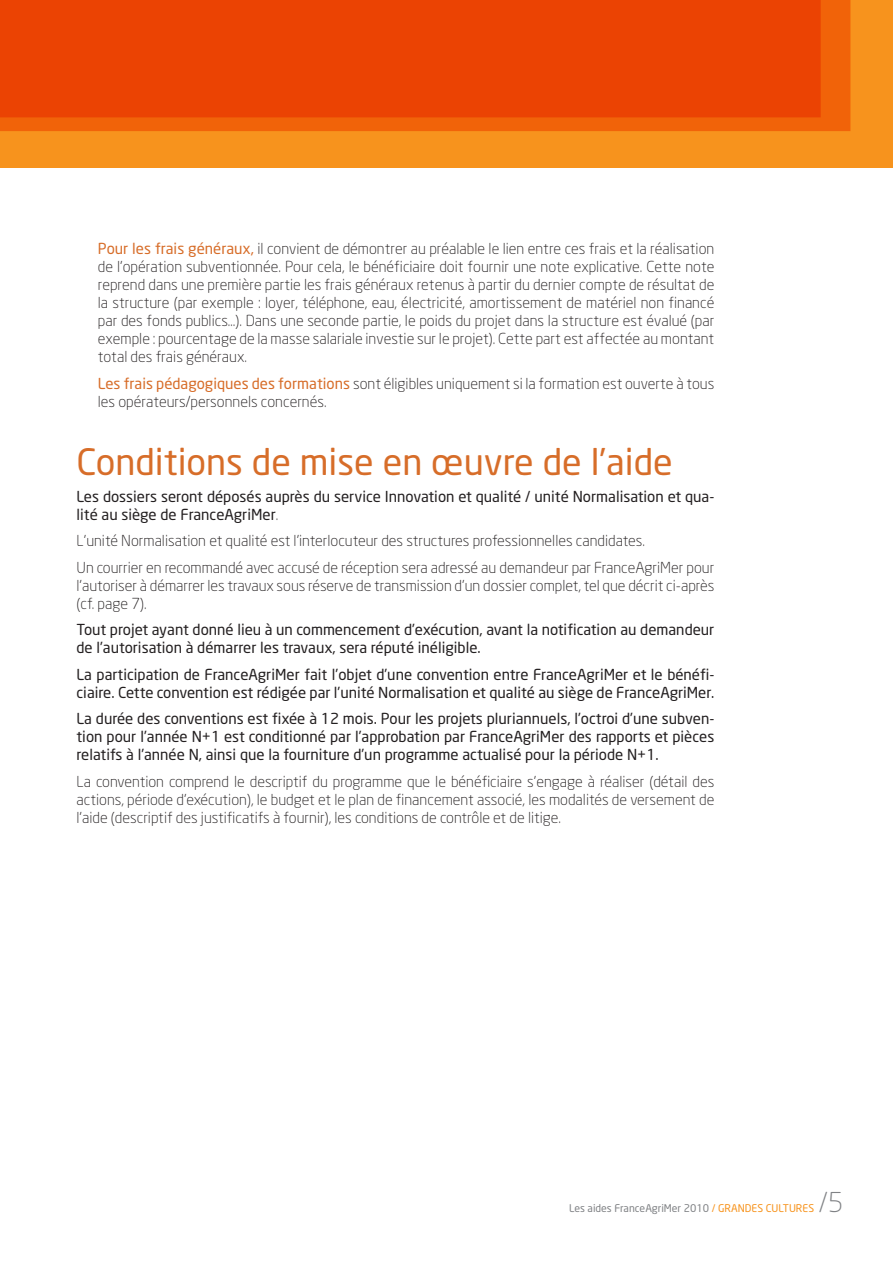
<style>
.page{position:relative;width:893px;height:1263px;background:#fff}
.page>*{position:absolute;margin:0;border:0;box-sizing:border-box;transform-origin:0 0}
.t1{font:36px "Neo Sans";color:#d76d29}
.t2{font:300 27px "Neo Sans";color:#808285}
.t3{font:300 15px/18px "Neo Sans";color:#231f20}
.t4{font:15px/18px "Neo Sans";color:#231f20}
.t5{font:10.5px "Neo Sans";color:#808285}
.s1{font-weight:400;color:#d76d29}
.s2{font-weight:300}
.s3{color:#f7931d}
</style>
<div class="page">
<div style="left:0;top:0;width:893px;height:167px;background:#f7931d"></div>
<svg style="left:0;top:0;width:850px;height:131px;fill:#eb4303"></svg>
<p class="t3" style="left:98px;top:240px;width:618px;text-align:justify"><span class="s1">Pour les frais généraux,</span> il convient de démontrer au préalable le lien entre ces frais et la réalisation de l’opération subventionnée. Pour cela, le bénéficiaire doit fournir une note explicative. Cette note reprend dans une première partie les frais généraux retenus à partir du dernier compte de résultat de la structure (par exemple : loyer, téléphone, eau, électricité, amortissement de matériel non financé par des fonds publics…). Dans une seconde partie, le poids du projet dans la structure est évalué (par exemple : pourcentage de la masse salariale investie sur le projet). Cette part est affectée au montant total des frais généraux.</p>
<p class="t3" style="left:98px;top:374px;width:618px"><span class="s1">Les frais pédagogiques des formations</span> sont éligibles uniquement si la formation est ouverte à tous les opérateurs/personnels concernés.</p>
<h1 class="t1" style="left:77px;top:440px;width:598px">Conditions de mise en œuvre de l’aide</h1>
<p class="t4" style="left:77px;top:487px;width:639px">Les dossiers seront déposés auprès du service Innovation et qualité / unité Normalisation et qua&shy;lité au siège de FranceAgriMer<span class="s2">.</span></p>
<p class="t3" style="left:77px;top:527px;width:639px;line-height:26.5px">L’unité Normalisation et qualité est l’interlocuteur des structures professionnelles candidates.<br>Un courrier en recommandé avec accusé de réception sera adressé au demandeur par FranceAgriMer pour</p>
<p class="t3" style="left:77px;top:576px;width:639px">l’autoriser à démarrer les travaux sous réserve de transmission d’un dossier complet, tel que décrit ci-après (cf. page 7).</p>
<p class="t4" style="left:77px;top:621px;width:639px">Tout projet ayant donné lieu à un commencement d’exécution, avant la notification au demandeur de l’autorisation à démarrer les travaux, sera réputé inéligible.</p>
<p class="t4" style="left:77px;top:665px;width:639px">La participation de FranceAgriMer fait l’objet d’une convention entre FranceAgriMer et le bénéfi&shy;ciaire. Cette convention est rédigée par l’unité Normalisation et qualité au siège de FranceAgriMer.</p>
<p class="t4" style="left:77px;top:710px;width:639px;text-align:justify">La durée des conventions est fixée à 12 mois. Pour les projets pluriannuels, l’octroi d’une subven&shy;tion pour l’année N +1 est conditionné par l’approbation par FranceAgriMer des rapports et pièces relatifs à l’année N, ainsi que la fourniture d’un programme actualisé pour la période N +1.</p>
<p class="t3" style="left:77px;top:772px;width:639px;text-align:justify">La convention comprend le descriptif du programme que le bénéficiaire s’engage à réaliser (détail des actions, période d’exécution), le budget et le plan de financement associé, les modalités de versement de l’aide (descriptif des justificatifs à fournir), les conditions de contrôle et de litige.</p>
<h2 class="t2" style="left:819px;top:1186px;width:26px">/5</h2>
<p class="t5" style="left:569px;top:1201px;width:245px">Les aides FranceAgriMer 2010 <span class="s3">/ Grandes Cultures</span></p>
</div>
